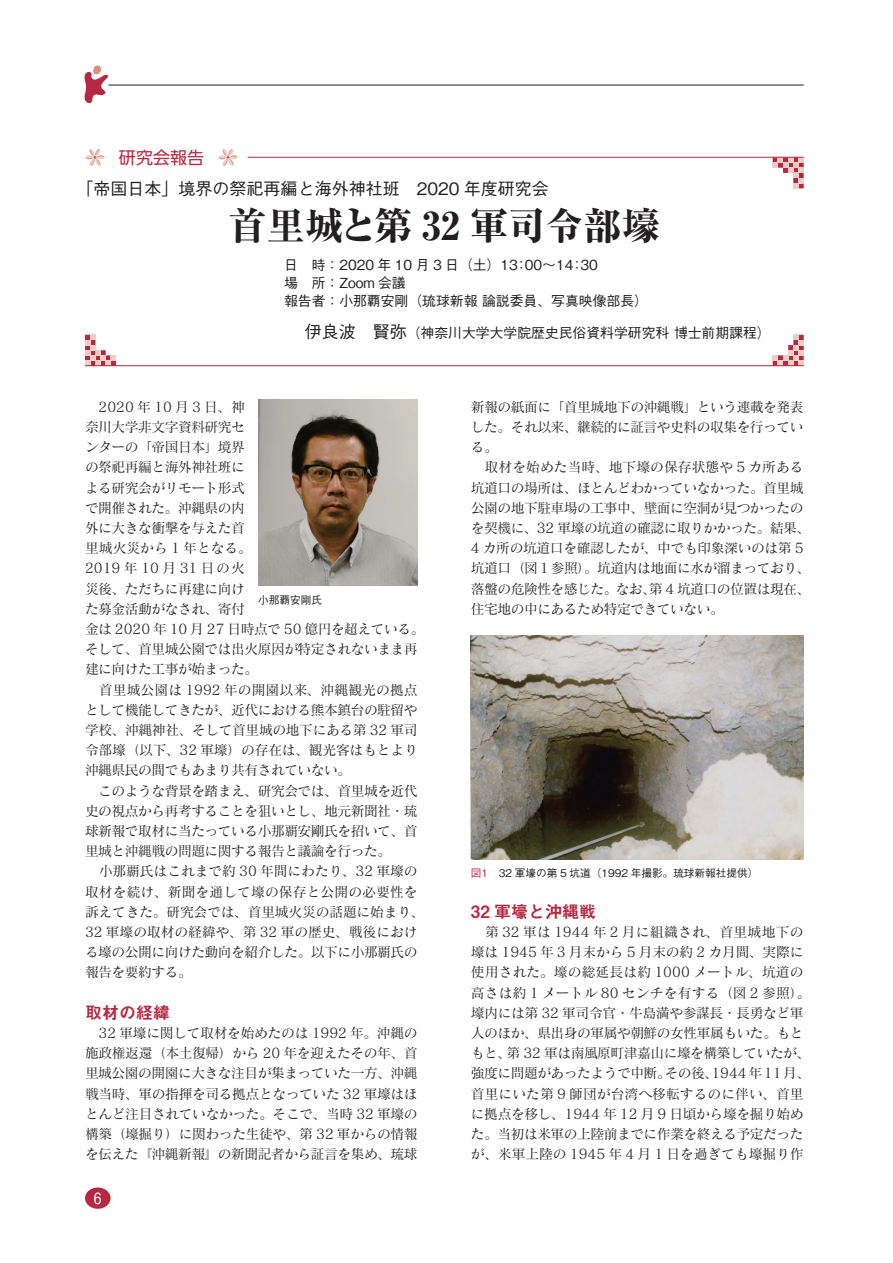
<style>
.page{position:relative;width:893px;height:1263px;background:#fff}
.page>*{position:absolute;margin:0;border:0;box-sizing:border-box;transform-origin:0 0}
.t1{font:800 38.25px "Ryumin Pr 6";color:#231f20}
.t2{font:500 16.95px "Gothic BBB Pr 6";color:#231f20}
.t3{font:16.95px "Midashi Go Pr 6 MB31";color:#b62841}
.t4{font:16.95px "UD Shin Go NT Pr 6";color:#b62841}
.t5{font:500 15.45px "Gothic BBB Pr 6";color:#fff}
.t6{font:13.8px/20.2px "Matisse Pro M";letter-spacing:-.04em;color:#231f20}
.t7{font:500 13.8px/18.1px "Gothic BBB Pr 6";color:#231f20}
.t8{font:500 10.65px "Gothic BBB Pr 6";color:#231f20}
.s1{font-size:16.95px}
.s2{color:#b62841}
</style>
<div class="page">
<img style="left:84px;top:79px;width:28px;height:25px">
<hr style="left:108px;top:85px;width:696px;height:1px;background:#231f20">
<img style="left:84px;top:65px;width:24px;height:14px">
<div style="left:85px;top:1187px;width:26px;height:22px;background:#b62841;border-radius:50%"></div>
<img style="left:471px;top:636px;width:332px;height:223px">
<img style="left:258px;top:400px;width:160px;height:186px">
<svg style="left:85px;top:335px;width:31px;height:30px"></svg>
<svg style="left:773px;top:335px;width:31px;height:30px"></svg>
<svg style="left:773px;top:158px;width:31px;height:30px"></svg>
<svg style="left:85px;top:149px;width:20px;height:17px"></svg>
<svg style="left:218px;top:148px;width:20px;height:18px"></svg>
<hr style="left:85px;top:365px;width:719px;height:1px;background:#b62841">
<hr style="left:248px;top:157px;width:556px;height:1px;background:#b62841">
<p class="t4" style="left:119px;top:144px;width:87px">研究会報告</p>
<p class="t2" style="left:77px;top:175px;width:474px">「帝国日本」境界の祭祀再編と海外神社班　2020 年度研究会</p>
<h1 class="t1" style="left:229px;top:195px;width:433px">首里城と第 32 軍司令部壕</h1>
<p class="t7" style="left:284px;top:255px;width:365px">日　時：2020 年 10 月 3 日（土）13：00～14：30<br>場　所：Zoom 会議<br>報告者：小那覇安剛（琉球新報 論説委員、写真映像部長）</p>
<p class="t7" style="left:305px;top:323px;width:467px"><span class="s1">伊良波　賢弥</span>（神奈川大学大学院歴史民俗資料学研究科 博士前期課程）</p>
<p class="t6" style="left:85px;top:396px;width:168px">　2020 年 10 月 3 日、神奈川大学非文字資料研究センターの「帝国日本」境界の祭祀再編と海外神社班による研究会がリモート形式で開催された。沖縄県の内外に大きな衝撃を与えた首里城火災から 1 年となる。<br>2019 年 10 月 31 日の火災後、ただちに再建に向けた募金活動がなされ、寄付</p>
<p class="t6" style="left:471px;top:396px;width:341px">新報の紙面に「首里城地下の沖縄戦」という連載を発表した。それ以来、継続的に証言や史料の収集を行っている。<br>　取材を始めた当時、地下壕の保存状態や 5 カ所ある坑道口の場所は、ほとんどわかっていなかった。首里城公園の地下駐車場の工事中、壁面に空洞が見つかったのを契機に、32 軍壕の坑道の確認に取りかかった。結果、<br>4 カ所の坑道口を確認したが、中でも印象深いのは第 5坑道口（図１参照）。坑道内は地面に水が溜まっており、落盤の危険性を感じた。なお、第 4 坑道口の位置は現在、住宅地の中にあるため特定できていない。</p>
<p class="t8" style="left:258px;top:591px;width:65px">小那覇安剛氏</p>
<p class="t6" style="left:85px;top:618px;width:341px">金は 2020 年 10 月 27 日時点で 50 億円を超えている。そして、首里城公園では出火原因が特定されないまま再建に向けた工事が始まった。<br>　首里城公園は 1992 年の開園以来、沖縄観光の拠点として機能してきたが、近代における熊本鎮台の駐留や学校、沖縄神社、そして首里城の地下にある第 32 軍司令部壕（以下、32 軍壕）の存在は、観光客はもとより沖縄県民の間でもあまり共有されていない。<br>　このような背景を踏まえ、研究会では、首里城を近代史の視点から再考することを狙いとし、地元新聞社・琉球新報で取材に当たっている小那覇安剛氏を招いて、首里城と沖縄戦の問題に関する報告と議論を行った。<br>　小那覇氏はこれまで約 30 年間にわたり、32 軍壕の取材を続け、新聞を通して壕の保存と公開の必要性を訴えてきた。研究会では、首里城火災の話題に始まり、<br>32 軍壕の取材の経緯や、第 32 軍の歴史、戦後における壕の公開に向けた動向を紹介した。以下に小那覇氏の報告を要約する。</p>
<p class="t3" style="left:85px;top:999px;width:87px">取材の経緯</p>
<p class="t6" style="left:85px;top:1022px;width:334px;text-align:justify">　32 軍壕に関して取材を始めたのは 1992 年。沖縄の施政権返還（本土復帰）から 20 年を迎えたその年、首里城公園の開園に大きな注目が集まっていた一方、沖縄戦当時、軍の指揮を司る拠点となっていた 32 軍壕はほとんど注目されていなかった。そこで、当時 32 軍壕の構築（壕掘り）に関わった生徒や、第 32 軍からの情報を伝えた『沖縄新報』の新聞記者から証言を集め、琉球</p>
<p class="t8" style="left:471px;top:865px;width:289px"><span class="s2">図1　</span>32 軍壕の第 5 坑道（1992 年撮影。琉球新報社提供）</p>
<p class="t3" style="left:471px;top:898px;width:127px">32 軍壕と沖縄戦</p>
<p class="t6" style="left:471px;top:921px;width:341px">　第 32 軍は 1944 年 2 月に組織され、首里城地下の壕は 1945 年 3 月末から 5 月末の約 2 カ月間、実際に使用された。壕の総延長は約 1000 メートル、坑道の高さは約 1 メートル 80 センチを有する（図 2 参照）。壕内には第 32 軍司令官・牛島満や参謀長・長勇など軍人のほか、県出身の軍属や朝鮮の女性軍属もいた。もともと、第 32 軍は南風原町津嘉山に壕を構築していたが、強度に問題があったようで中断。その後、1944年 11 月、首里にいた第 9 師団が台湾へ移転するのに伴い、首里に拠点を移し、1944 年 12 月 9 日頃から壕を掘り始めた。当初は米軍の上陸前までに作業を終える予定だったが、米軍上陸の 1945 年 4 月 1 日を過ぎても壕掘り作</p>
<p class="t5" style="left:94px;top:1186px;width:9px">6</p>
</div>
